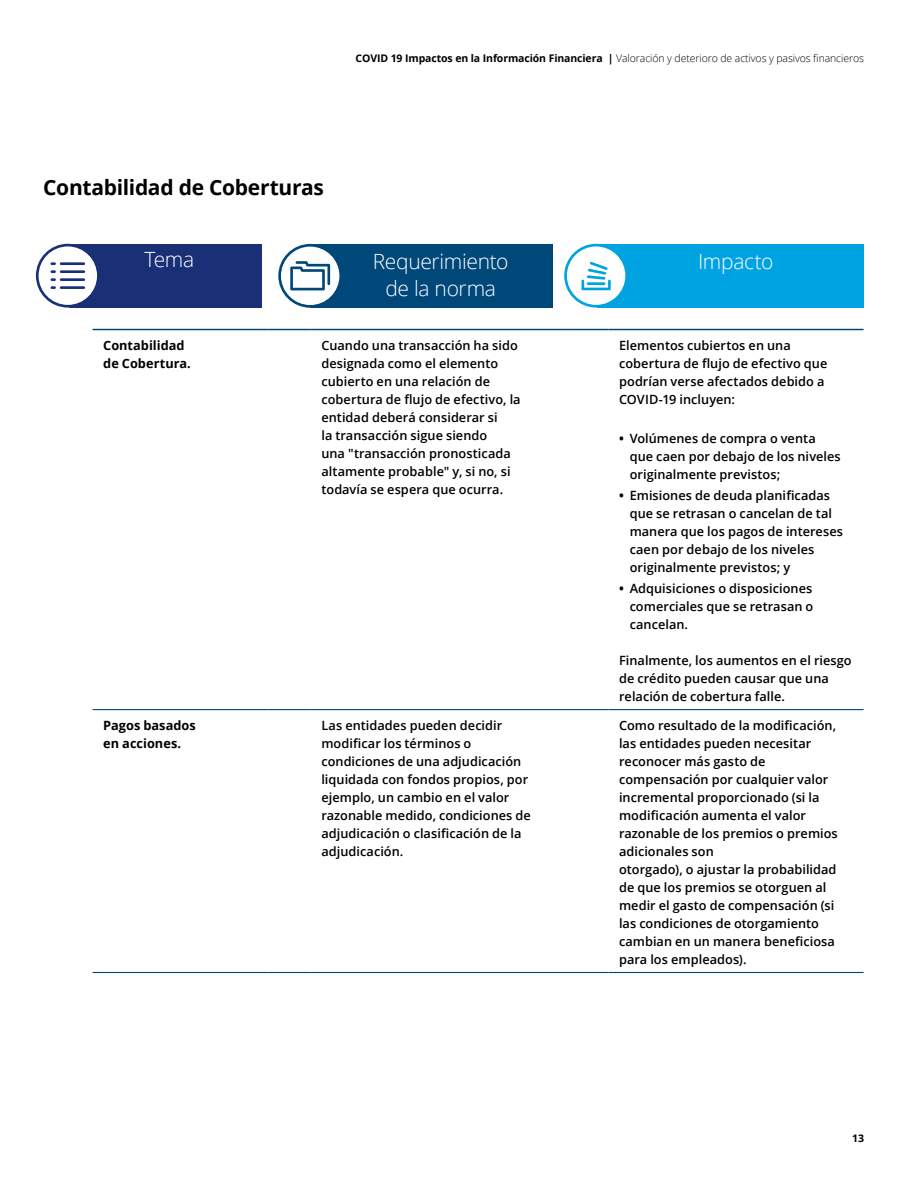
<style>
.page{position:relative;width:918px;height:1188px;background:#fff}
.page>*{position:absolute;margin:0;border:0;box-sizing:border-box;transform-origin:0 0}
.t1{font:300 21px/27px "Open Sans";letter-spacing:-.02em;color:#fff;text-align:center}
.t2{font:700 21px "Open Sans";letter-spacing:-.015em;color:#000}
.t3{font:600 12.75px/18px "Open Sans";letter-spacing:.005em;color:#000}
.t4{font:700 12.75px/18px "Open Sans";letter-spacing:.005em;color:#000}
.t5{font:300 10.5px "Open Sans";letter-spacing:-.01em;color:#000}
.t6{font:700 10.5px "Open Sans";color:#000}
.s1{font-weight:700}
</style>
<div class="page">
<hr style="left:93px;top:329px;width:175px;height:1px;background:#00487a">
<hr style="left:268px;top:329px;width:43px;height:1px;background:#00487a">
<hr style="left:311px;top:329px;width:255px;height:1px;background:#00487a">
<hr style="left:566px;top:329px;width:42px;height:1px;background:#00487a">
<hr style="left:608px;top:329px;width:256px;height:1px;background:#00487a">
<hr style="left:93px;top:709px;width:175px;height:1px;background:#00487a">
<hr style="left:268px;top:709px;width:43px;height:1px;background:#00487a">
<hr style="left:311px;top:709px;width:255px;height:1px;background:#00487a">
<hr style="left:566px;top:709px;width:42px;height:1px;background:#00487a">
<hr style="left:608px;top:709px;width:256px;height:1px;background:#00487a">
<hr style="left:93px;top:972px;width:175px;height:1px;background:#00487a">
<hr style="left:268px;top:972px;width:43px;height:1px;background:#00487a">
<hr style="left:311px;top:972px;width:255px;height:1px;background:#00487a">
<hr style="left:566px;top:972px;width:42px;height:1px;background:#00487a">
<hr style="left:608px;top:972px;width:256px;height:1px;background:#00487a">
<div style="left:69px;top:244px;width:192px;height:64px;background:#193076"></div>
<div style="left:597px;top:244px;width:267px;height:64px;background:#00a3e2"></div>
<div style="left:310px;top:244px;width:242px;height:64px;background:#00487a"></div>
<svg style="left:36px;top:244px;width:61px;height:64px"></svg>
<svg style="left:278px;top:244px;width:62px;height:64px"></svg>
<svg style="left:564px;top:244px;width:62px;height:64px"></svg>
<p class="t5" style="left:356px;top:51px;width:510px"><span class="s1">COVID 19 Impactos en la Información Financiera |</span> Valoración y deterioro de activos y pasivos financieros</p>
<h1 class="t2" style="left:43px;top:173px;width:282px">Contabilidad de Coberturas</h1>
<h1 class="t1" style="left:145px;top:246px;width:51px">Tema</h1>
<h1 class="t1" style="left:373px;top:247px;width:137px">Requerimiento de la norma</h1>
<h1 class="t1" style="left:698px;top:247px;width:77px">Impacto</h1>
<h1 class="t1" style="left:150px;top:256px;width:51px">Tema</h1>
<h1 class="t1" style="left:365px;top:256px;width:137px">Requerimiento de la norma</h1>
<h1 class="t1" style="left:698px;top:256px;width:77px">Impacto</h1>
<p class="t4" style="left:103px;top:336px;width:89px">Contabilidad de Cobertura.</p>
<p class="t3" style="left:321px;top:336px;width:201px">Cuando una transacción ha sido designada como el elemento cubierto en una relación de cobertura de flujo de efectivo, la entidad deberá considerar si<br>la transacción sigue siendo<br>una "transacción pronosticada altamente probable" y, si no, si todavía se espera que ocurra.</p>
<p class="t3" style="left:619px;top:336px;width:210px">Elementos cubiertos en una cobertura de flujo de efectivo que podrían verse afectados debido a<br>COVID-19 incluyen:</p>
<p class="t3" style="left:630px;top:429px;width:213px;text-indent:-11px"><span class="s1">•</span> Volúmenes de compra o venta que caen por debajo de los niveles originalmente previstos;</p>
<p class="t3" style="left:630px;top:486px;width:215px;text-indent:-11px"><span class="s1">•</span> Emisiones de deuda planificadas que se retrasan o cancelan de tal manera que los pagos de intereses caen por debajo de los niveles originalmente previstos; y</p>
<p class="t3" style="left:630px;top:579px;width:185px;text-align:justify;text-indent:-11px"><span class="s1">•</span> Adquisiciones o disposiciones comerciales que se retrasan o cancelan.</p>
<p class="t3" style="left:619px;top:651px;width:234px">Finalmente, los aumentos en el riesgo de crédito pueden causar que una relación de cobertura falle.</p>
<p class="t4" style="left:103px;top:716px;width:94px">Pagos basados en acciones.</p>
<p class="t3" style="left:321px;top:716px;width:211px">Las entidades pueden decidir modificar los términos o condiciones de una adjudicación liquidada con fondos propios, por ejemplo, un cambio en el valor razonable medido, condiciones de adjudicación o clasificación de la adjudicación.</p>
<p class="t3" style="left:619px;top:716px;width:220px">Como resultado de la modificación, las entidades pueden necesitar reconocer más gasto de compensación por cualquier valor incremental proporcionado (si la modificación aumenta el valor razonable de los premios o premios adicionales son<br>otorgado), o ajustar la probabilidad de que los premios se otorguen al medir el gasto de compensación (si las condiciones de otorgamiento cambian en un manera beneficiosa para los empleados).</p>
<p class="t6" style="left:852px;top:1131px;width:13px">13</p>
</div>
